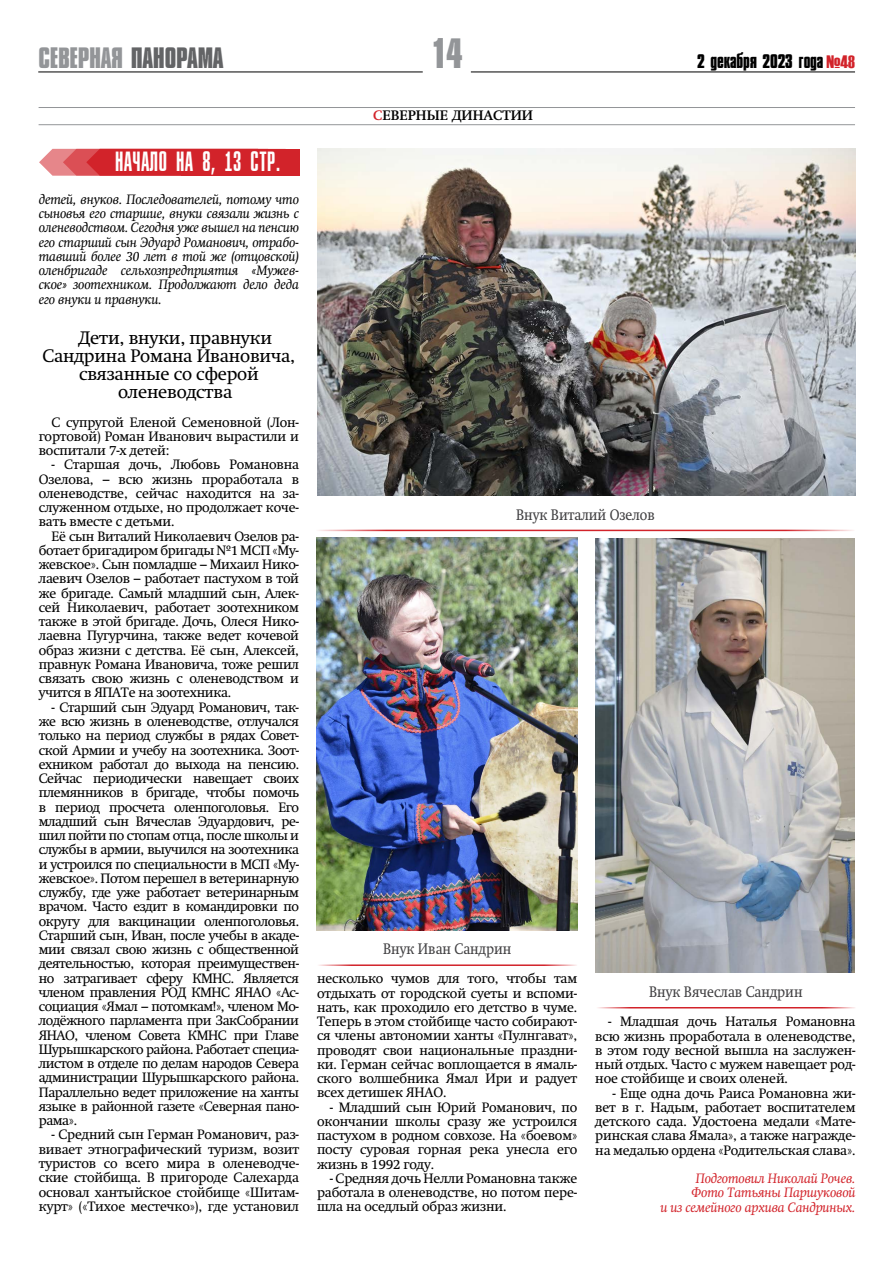
<style>
.page{position:relative;width:893px;height:1263px;background:#fff}
.page>*{position:absolute;margin:0;border:0;box-sizing:border-box;transform-origin:0 0}
.t1{font:700 39px "Compacta MT Cyrillic";color:#939598}
.t2{font:700 27px "Compacta MT Cyrillic";letter-spacing:-.01em;color:#939598}
.t3{font:25.35px "Zagolovok SP";color:#fff;scale:.89 1}
.t4{font:18px "Swift";letter-spacing:-.01em;color:#000}
.t5{font:700 18px "Compacta MT Cyrillic";letter-spacing:-.01em;color:#000}
.t6{font:15.15px "Swift";color:#414042;scale:.89 1}
.t7{font:13.5px/14.2px "Swift";letter-spacing:-.01em;color:#000;text-align:justify}
.t8{font:italic 13.5px/14.2px "Swift";letter-spacing:-.01em;color:#000;text-align:justify}
.t9{font:italic 13.5px/14.2px "Swift";letter-spacing:-.01em;color:#d2232a;text-align:right}
.t10{font:13.5px "Swift";letter-spacing:-.03em;color:#000}
.t11{font:700 13.5px "Swift";color:#000}
.s1{color:#636466}
.s2{color:#d2232a}
.s3{font-family:"Haettenschweiler";font-weight:400;color:#d2232a}
</style>
<div class="page">
<hr style="left:38px;top:72px;width:385px;height:1px;background:#000">
<hr style="left:471px;top:72px;width:384px;height:1px;background:#000">
<hr style="left:39px;top:124px;width:816px;height:1px;background:#939598">
<hr style="left:39px;top:107px;width:816px;height:1px;background:#939598">
<img style="left:595px;top:538px;width:260px;height:435px">
<img style="left:317px;top:149px;width:538px;height:346px">
<hr style="left:316px;top:530px;width:539px;height:1px;background:#d2232a">
<hr style="left:596px;top:1007px;width:259px;height:1px;background:#d2232a">
<svg style="left:39px;top:149px;width:260px;height:27px;background:#da4d53"></svg>
<div style="left:96px;top:153px;width:203px;height:19px;background:#d2232a"></div>
<img style="left:317px;top:538px;width:260px;height:392px">
<hr style="left:317px;top:964px;width:260px;height:2px;background:#d2232a">
<h2 class="t2" style="left:39px;top:41px;width:186px">СЕВЕРНАЯ <span class="s1">ПАНОРАМА</span></h2>
<h1 class="t1" style="left:431px;top:28px;width:34px">14</h1>
<h3 class="t3" style="left:115px;top:147px;width:11px">начало</h3>
<h3 class="t3" style="left:176px;top:147px;width:118px">на 8, 13 стр.</h3>
<p class="t11" style="left:373px;top:107px;width:161px"><span class="s2">с</span>еверные династии</p>
<h3 class="t5" style="left:697px;top:50px;width:159px">2 декабря 2023 года <span class="s3">№48</span></h3>
<p class="t8" style="left:39px;top:192px;width:262px">детей, внуков. Последователей, потому что сыновья его старшие, внуки связали жизнь с оленеводством. Сегодня уже вышел на пенсию его старший сын Эдуард Романович, отрабо&shy;тавший более 30 лет в той же (отцовской) оленбригаде сельхозпредприятия «Мужев&shy;ское» зоотехником. Продолжают дело деда его внуки и правнуки.</p>
<h3 class="t4" style="left:78px;top:327px;width:195px">Дети, внуки, правнуки</h3>
<h3 class="t4" style="left:42px;top:345px;width:254px">Сандрина Романа Ивановича,</h3>
<h3 class="t4" style="left:79px;top:363px;width:181px">связанные со сферой</h3>
<h3 class="t4" style="left:118px;top:381px;width:115px">оленеводства</h3>
<p class="t7" style="left:39px;top:415px;width:262px;text-indent:13px">С супругой Еленой Семеновной (Лон&shy;гортовой) Роман Иванович вырастили и воспитали 7-х детей:</p>
<p class="t7" style="left:39px;top:458px;width:262px;text-indent:13px">- Старшая дочь, Любовь Романовна Озелова, – всю жизнь проработала в оленеводстве, сейчас находится на за&shy;служенном отдыхе, но продолжает коче&shy;вать вместе с детьми.</p>
<p class="t7" style="left:39px;top:529px;width:262px;text-indent:13px">Её сын Виталий Николаевич Озелов ра&shy;ботает бригадиром бригады №1 МСП «Му&shy;жевское». Сын помладше – Михаил Нико&shy;лаевич Озелов – работает пастухом в той же бригаде. Самый младший сын, Алек&shy;сей Николаевич, работает зоотехником также в этой бригаде. Дочь, Олеся Нико&shy;лаевна Пугурчина, также ведет кочевой образ жизни с детства. Её сын, Алексей, правнук Романа Ивановича, тоже решил связать свою жизнь с оленеводством и учится в ЯПАТе на зоотехника.</p>
<p class="t7" style="left:39px;top:700px;width:262px;text-indent:13px">- Старший сын Эдуард Романович, так&shy;же всю жизнь в оленеводстве, отлучался только на период службы в рядах Совет&shy;ской Армии и учебу на зоотехника. Зоот&shy;ехником работал до выхода на пенсию.<br>Сейчас периодически навещает своих племянников в бригаде, чтобы помочь в период просчета оленпоголовья. Его младший сын Вячеслав Эдуардович, ре&shy;шил пойти по стопам отца, после школы и службы в армии, выучился на зоотехника и устроился по специальности в МСП «Му&shy;жевское». Потом перешел в ветеринарную службу, где уже работает ветеринарным врачом. Часто ездит в командировки по округу для вакцинации оленпоголовья.<br>Старший сын, Иван, после учебы в акаде&shy;мии связал свою жизнь с общественной деятельностью, которая преимуществен&shy;но затрагивает сферу КМНС</p>
<p class="t7" style="left:231px;top:971px;width:70px">. Является</p>
<p class="t7" style="left:39px;top:985px;width:262px;text-indent:196px">ЯНАО «Ас&shy;социация «Ямал – потомкам!», членом Мо&shy;лодёжного парламента при ЗакСобрании ЯНАО, членом Совета КМНС</p>
<p class="t10" style="left:39px;top:984px;width:173px">членом правления РОД КМНС</p>
<p class="t7" style="left:39px;top:1028px;width:262px;text-indent:195px">при Главе Шурышкарского района. Работает специа&shy;листом в отделе по делам народов Севера администрации Шурышкарского района.<br>Параллельно ведет приложение на ханты языке в районной газете «Северная пано&shy;рама».</p>
<p class="t7" style="left:39px;top:1128px;width:262px;text-indent:13px">- Средний сын Герман Романович, раз&shy;вивает этнографический туризм, возит туристов со всего мира в оленеводче&shy;ские стойбища. В пригороде Салехарда основал хантыйское стойбище «Шитам&shy;курт» («Тихое местечко»), где установил</p>
<p class="t6" style="left:516px;top:505px;width:157px">Внук Виталий Озелов</p>
<p class="t6" style="left:383px;top:940px;width:146px">Внук Иван Сандрин</p>
<p class="t7" style="left:317px;top:971px;width:262px">несколько чумов для того, чтобы там отдыхать от городской суеты и вспоми&shy;нать, как проходило его детство в чуме.<br>Теперь в этом стойбище часто собирают&shy;ся члены автономии ханты «Пулнгават», проводят свои национальные праздни&shy;ки. Герман сейчас воплощается в ямаль&shy;ского волшебника Ямал Ири и радует всех детишек ЯНАО.</p>
<p class="t7" style="left:317px;top:1100px;width:262px;text-indent:13px">- Младший сын Юрий Романович, по окончании школы сразу же устроился пастухом в родном совхозе. На «боевом» посту суровая горная река унесла его жизнь в 1992 году.</p>
<p class="t7" style="left:317px;top:1171px;width:262px;text-indent:13px">- Средняя дочь Нелли Романовна также работала в оленеводстве, но потом пере&shy;шла на оседлый образ жизни.</p>
<p class="t6" style="left:649px;top:983px;width:174px">Внук Вячеслав Сандрин</p>
<p class="t7" style="left:595px;top:1014px;width:262px;text-indent:13px">- Младшая дочь Наталья Романовна всю жизнь проработала в оленеводстве, в этом году весной вышла на заслужен&shy;ный отдых. Часто с мужем навещает род&shy;ное стойбище и своих оленей.</p>
<p class="t7" style="left:595px;top:1086px;width:262px;text-indent:17px">- Еще одна дочь Раиса Романовна жи&shy;вет в г. Надым, работает воспитателем детского сада. Удостоена медали «Мате&shy;ринская слава Ямала», а также награжде&shy;на медалью ордена «Родительская слава».</p>
<p class="t9" style="left:660px;top:1171px;width:197px">Подготовил Николай Рочев.<br>Фото Татьяны Паршуковой<br>и из семейного архива Сандриных.</p>
</div>
